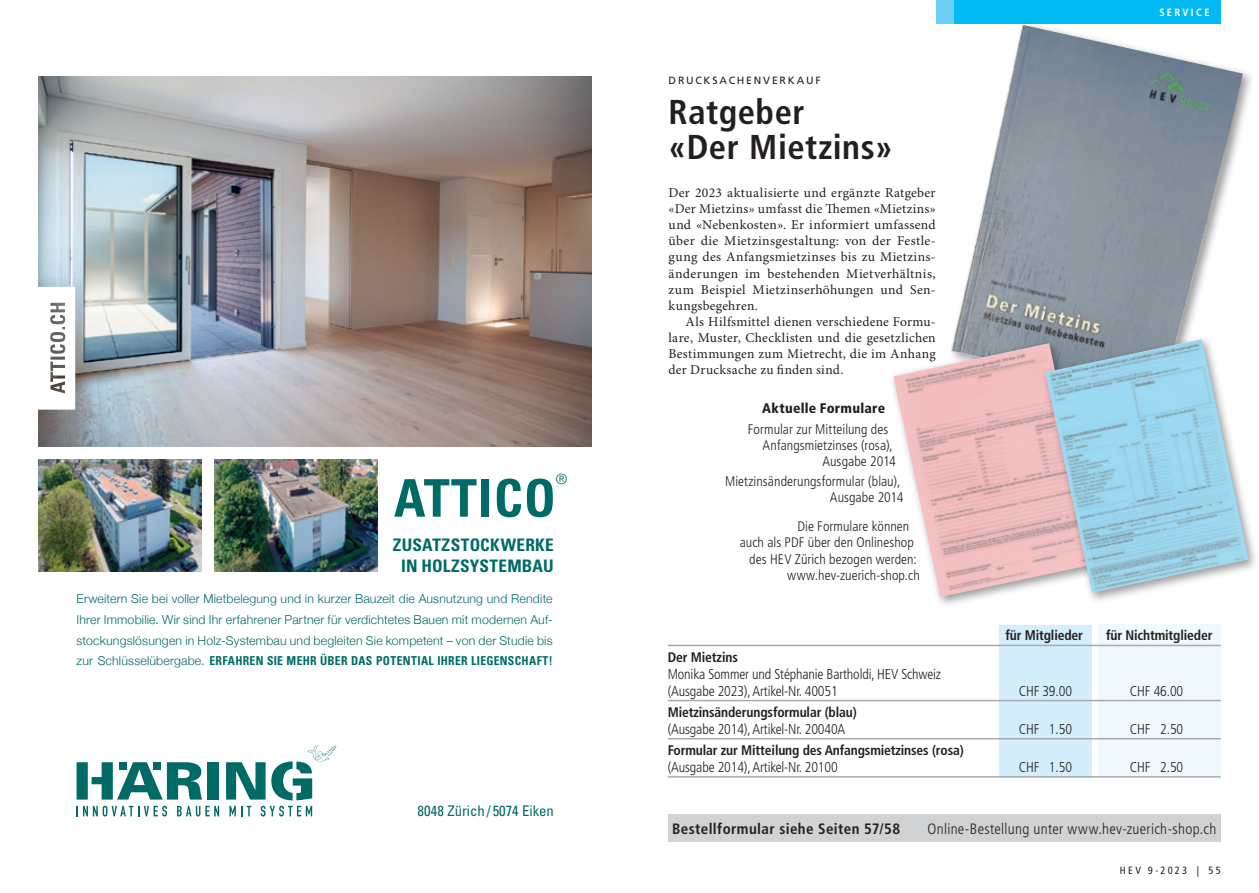
<style>
.page{position:relative;width:1259px;height:893px;background:#fff}
.page>*{position:absolute;margin:0;border:0;box-sizing:border-box;transform-origin:0 0}
.t1{font:700 condensed 51.9px "Univers LT Std";letter-spacing:.025em;color:#006b66}
.t2{font:700 condensed 34.5px/35.2px "Frutiger LT Std";letter-spacing:.015em;color:#231f20}
.t3{font:700 condensed 17.25px/20.7px "Univers LT Std";letter-spacing:.015em;color:#006b66;text-align:center}
.t4{font:300 condensed 15px "Frutiger LT";letter-spacing:.02em;color:#231f20}
.t5{font:700 condensed 15px "Frutiger LT";letter-spacing:.025em;color:#231f20}
.t6{font:condensed 14.7px "Univers LT Std";color:#006b66}
.t7{font:300 14.4px "Helvetica Neue";color:#006b66}
.t8{font:300 condensed 14.25px/17px "Frutiger LT Std";letter-spacing:-.01em;color:#231f20}
.t9{font:300 condensed 13.8px/16px "Frutiger LT";letter-spacing:.005em;color:#231f20;text-align:right}
.t10{font:700 condensed 13.8px "Frutiger LT";letter-spacing:-.01em;color:#231f20}
.t11{font:13.5px "Minion Pro";letter-spacing:.02em;color:#231f20}
.t12{font:300 12.3px/20.5px "Helvetica Neue";letter-spacing:.015em;color:#006b66;text-align:justify}
.t13{font:700 condensed 12.3px "Univers LT Std";letter-spacing:.025em;color:#006b66;scale:.95 1}
.t14{font:10.5px "Frutiger LT";letter-spacing:.17em;color:#231f20}
.t15{font:condensed 10.5px "Frutiger LT";letter-spacing:.215em;color:#231f20}
.t16{font:700 condensed 10.5px "Frutiger LT";letter-spacing:.22em;color:#fff}
.s1{font-family:"Helvetica Neue";font-weight:300;font-stretch:normal}
.s2{font-weight:900}
.s3{font-family:"Frutiger LT"}
</style>
<div class="page">
<div style="left:953px;top:0;width:267px;height:23px;background:#00baf1"></div>
<div style="left:936px;top:0;width:17px;height:23px;background:#6bcff6"></div>
<div style="left:668px;top:815px;width:552px;height:27px;background:#d1d2d4"></div>
<div style="left:1098px;top:624px;width:122px;height:153px;background:#f0f9fd"></div>
<div style="left:999px;top:625px;width:92px;height:152px;background:#d4effb"></div>
<hr style="left:668px;top:645px;width:552px;height:1px;background:#a8a9ad">
<hr style="left:668px;top:700px;width:552px;height:1px;background:#a8a9ad">
<hr style="left:668px;top:738px;width:552px;height:1px;background:#a8a9ad">
<hr style="left:668px;top:776px;width:552px;height:2px;background:#a8a9ad">
<div style="left:948px;top:21px;width:307px;height:390px;background:#231f20;opacity:.45"></div>
<img style="left:949px;top:25px;width:293px;height:314px">
<div style="left:889px;top:339px;width:218px;height:269px;background:#231f20;opacity:.45"></div>
<img style="left:893px;top:343px;width:148px;height:254px">
<div style="left:1041px;top:335px;width:218px;height:269px;background:#231f20;opacity:.45"></div>
<img style="left:1045px;top:339px;width:203px;height:254px">
<img style="left:38px;top:459px;width:163px;height:113px">
<img style="left:38px;top:77px;width:553px;height:369px">
<img style="left:214px;top:459px;width:163px;height:113px">
<div style="left:207px;top:762px;width:12px;height:38px;background:#006b66"></div>
<svg style="left:226px;top:762px;width:39px;height:38px"></svg>
<svg style="left:77px;top:762px;width:125px;height:38px"></svg>
<svg style="left:77px;top:806px;width:90px;height:10px"></svg>
<svg style="left:177px;top:806px;width:42px;height:10px"></svg>
<svg style="left:229px;top:806px;width:22px;height:10px"></svg>
<svg style="left:261px;top:806px;width:51px;height:10px"></svg>
<svg style="left:271px;top:745px;width:65px;height:55px"></svg>
<svg style="left:38px;top:287px;width:37px;height:123px"></svg>
<p class="t7" style="left:556px;top:467px;width:13px">®</p>
<h1 class="t1" style="left:394px;top:466px;width:163px">ATTICO</h1>
<p class="t3" style="left:393px;top:535px;width:162px">ZUSATZSTOCKWERKE<br>IN HOLZSYSTEMBAU</p>
<p class="t12" style="left:77px;top:588px;width:477px">Erweitern Sie bei voller Mietbelegung und in kurzer Bauzeit die Ausnutzung und Rendite Ihrer Immobilie. Wir sind Ihr erfahrener Partner für verdichtetes Bauen mit modernen Auf&shy;stockungslösungen in Holz-Systembau und begleiten Sie kompetent – von der Studie bis</p>
<p class="t13" style="left:77px;top:653px;width:502px"><span class="s1">zur Schlüsselübergabe.</span> ERFAHREN SIE MEHR ÜBER DAS POTENTIAL IHRER LIEGENSCHAFT!</p>
<p class="t6" style="left:417px;top:802px;width:138px">8048 Zürich / 5074 Eiken</p>
<p class="t14" style="left:668px;top:75px;width:154px">DRUCKSACHENVERKAUF</p>
<p class="t2" style="left:668px;top:94px;width:226px">Ratgeber<br>«Der Mietzins»</p>
<p class="t11" style="left:668px;top:184px;width:268px">Der 2023 aktualisierte und ergänzte Ratgeber</p>
<p class="t11" style="left:668px;top:201px;width:269px">«Der Mietzins» umfasst die Themen «Mietzins»</p>
<p class="t11" style="left:668px;top:217px;width:268px">und «Nebenkosten». Er informiert umfassend</p>
<p class="t11" style="left:668px;top:233px;width:269px">über die Mietzinsgestaltung: von der Festle-</p>
<p class="t11" style="left:668px;top:249px;width:268px">gung des Anfangsmietzinses bis zu Mietzins-</p>
<p class="t11" style="left:668px;top:265px;width:269px">änderungen im bestehenden Mietverhältnis,</p>
<p class="t11" style="left:668px;top:281px;width:269px">zum Beispiel Mietzinserhöhungen und Sen-</p>
<p class="t11" style="left:668px;top:297px;width:91px">kungsbegehren.</p>
<p class="t11" style="left:685px;top:313px;width:251px">Als Hilfsmittel dienen verschiedene Formu-</p>
<p class="t11" style="left:668px;top:330px;width:268px">lare, Muster, Checklisten und die gesetzlichen</p>
<p class="t11" style="left:668px;top:346px;width:269px">Bestimmungen zum Mietrecht, die im Anhang</p>
<p class="t11" style="left:668px;top:362px;width:176px">der Drucksache zu finden sind.</p>
<p class="t9" style="left:748px;top:398px;width:142px;line-height:20.4px"><span class="s2">Aktuelle Formulare<br></span>Formular zur Mitteilung des</p>
<p class="t9" style="left:762px;top:437px;width:135px">Anfangsmietzinses (rosa),<br>Ausgabe 2014</p>
<p class="t9" style="left:725px;top:474px;width:180px">Mietzinsänderungsformular (blau),<br>Ausgabe 2014</p>
<p class="t9" style="left:797px;top:519px;width:113px">Die Formulare können</p>
<p class="t9" style="left:740px;top:535px;width:176px">auch als PDF über den Onlineshop</p>
<p class="t9" style="left:749px;top:551px;width:169px">des HEV Zürich bezogen werden:</p>
<p class="t9" style="left:787px;top:567px;width:134px">www.hev-zuerich-shop.ch</p>
<p class="t10" style="left:668px;top:649px;width:72px">Der Mietzins</p>
<p class="t8" style="left:668px;top:665px;width:275px">Monika Sommer und Stéphanie Bartholdi, HEV Schweiz (Ausgabe 2023), Artikel-Nr. 40051</p>
<p class="t16" style="left:1159px;top:6px;width:52px">SERVICE</p>
<p class="t10" style="left:1005px;top:627px;width:79px">für Mitglieder</p>
<p class="t10" style="left:1106px;top:627px;width:108px">für Nichtmitglieder</p>
<p class="t8" style="left:1018px;top:682px;width:55px">CHF 39.00</p>
<p class="t8" style="left:1130px;top:682px;width:55px">CHF 46.00</p>
<p class="t10" style="left:668px;top:704px;width:190px">Mietzinsänderungsformular (blau)</p>
<p class="t8" style="left:668px;top:720px;width:179px">(Ausgabe 2014), Artikel-Nr. 20040A</p>
<p class="t8" style="left:1018px;top:720px;width:55px">CHF 1.50</p>
<p class="t8" style="left:1130px;top:720px;width:55px">CHF 2.50</p>
<p class="t10" style="left:668px;top:742px;width:297px">Formular zur Mitteilung des Anfangsmietzinses (rosa)</p>
<p class="t8" style="left:668px;top:759px;width:171px"><span class="s3">(</span>Ausgabe 2014), Artikel-Nr. 20100</p>
<p class="t8" style="left:1018px;top:759px;width:55px">CHF 1.50</p>
<p class="t8" style="left:1130px;top:759px;width:55px">CHF 2.50</p>
<p class="t5" style="left:672px;top:820px;width:230px">Bestellformular siehe Seiten 57/58</p>
<p class="t4" style="left:927px;top:820px;width:290px">Online-Bestellung unter www.hev-zuerich-shop.ch</p>
<p class="t15" style="left:1119px;top:864px;width:102px">HEV 9-2023 | 55</p>
</div>
